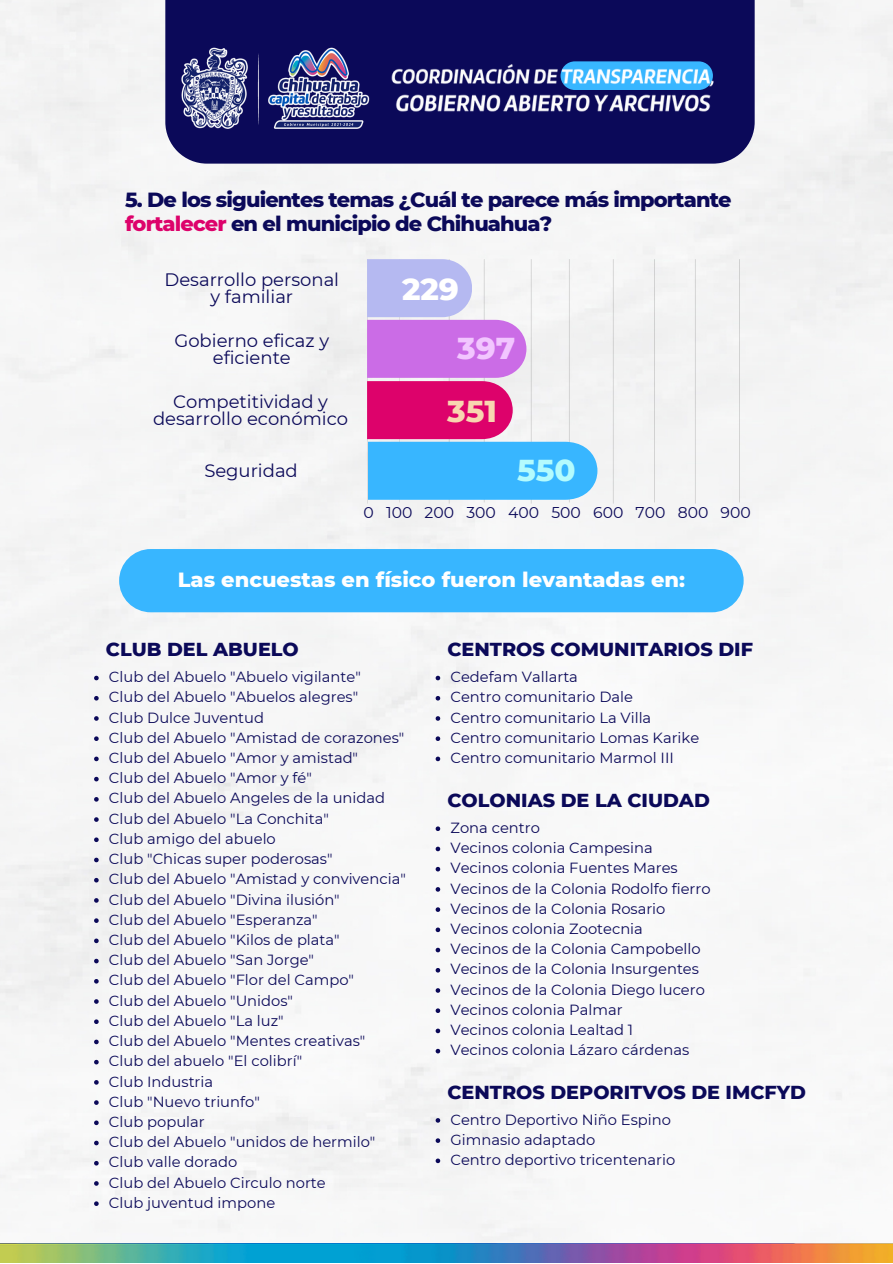
<style>
.page{position:relative;width:893px;height:1264px;background:#fff}
.page>*{position:absolute;margin:0;border:0;box-sizing:border-box;transform-origin:0 0}
.t1{font:800 30.9px "Montserrat";color:#f2c6ff}
.t2{font:800 30.9px "Montserrat";color:#b4fbfd}
.t3{font:800 30.9px "Montserrat";color:#f8d6b0}
.t4{font:800 30.9px "Montserrat";color:#fff}
.t5{font:800 21px "Montserrat";color:#fff}
.t6{font:800 20.85px/23.5px "Montserrat";letter-spacing:-.04em;color:#0b0959}
.t7{font:800 19.2px "Montserrat";color:#0b0959}
.t8{font:18px/17px "Montserrat";color:#0b0959;text-align:center}
.t9{font:15.6px "Montserrat";color:#0b0959}
.t10{font:14.7px/20.2px "Montserrat";color:#0b0959}
.s1{color:#dd026b}
</style>
<div class="page">
<div style="left:0;top:0;width:892px;height:1243px;background:#f6f6f6"></div>
<img style="left:0;top:1260px;width:892px;height:2px">
<img style="left:0;top:1243px;width:892px;height:17px">
<div style="left:165px;top:0;width:589px;height:164px;background:#0b0959"></div>
<img style="left:181px;top:48px;width:189px;height:81px">
<img style="left:391px;top:61px;width:323px;height:51px">
<div style="left:399px;top:259px;width:340px;height:243px;background:#f3f3f3"></div>
<svg style="left:367px;top:259px;width:230px;height:241px"></svg>
<div style="left:119px;top:549px;width:624px;height:63px;background:#38b6ff;border-radius:32px"></div>
<svg style="left:94px;top:675px;width:5px;height:5px"></svg>
<svg style="left:94px;top:696px;width:5px;height:4px"></svg>
<svg style="left:94px;top:716px;width:5px;height:4px"></svg>
<svg style="left:94px;top:736px;width:5px;height:5px"></svg>
<svg style="left:94px;top:756px;width:5px;height:5px"></svg>
<svg style="left:94px;top:776px;width:5px;height:5px"></svg>
<svg style="left:94px;top:797px;width:5px;height:4px"></svg>
<svg style="left:94px;top:817px;width:5px;height:4px"></svg>
<svg style="left:94px;top:837px;width:5px;height:5px"></svg>
<svg style="left:94px;top:857px;width:5px;height:5px"></svg>
<svg style="left:94px;top:877px;width:5px;height:5px"></svg>
<svg style="left:94px;top:898px;width:5px;height:4px"></svg>
<svg style="left:94px;top:918px;width:5px;height:4px"></svg>
<svg style="left:94px;top:938px;width:5px;height:5px"></svg>
<svg style="left:94px;top:958px;width:5px;height:5px"></svg>
<svg style="left:94px;top:979px;width:5px;height:4px"></svg>
<svg style="left:94px;top:999px;width:5px;height:4px"></svg>
<svg style="left:94px;top:1019px;width:5px;height:5px"></svg>
<svg style="left:94px;top:1039px;width:5px;height:5px"></svg>
<svg style="left:94px;top:1059px;width:5px;height:5px"></svg>
<svg style="left:94px;top:1080px;width:5px;height:4px"></svg>
<svg style="left:94px;top:1100px;width:5px;height:4px"></svg>
<svg style="left:94px;top:1120px;width:5px;height:5px"></svg>
<svg style="left:94px;top:1140px;width:5px;height:5px"></svg>
<svg style="left:94px;top:1160px;width:5px;height:5px"></svg>
<svg style="left:94px;top:1181px;width:5px;height:4px"></svg>
<svg style="left:94px;top:1201px;width:5px;height:4px"></svg>
<svg style="left:435px;top:675px;width:5px;height:5px"></svg>
<svg style="left:435px;top:696px;width:5px;height:4px"></svg>
<svg style="left:435px;top:716px;width:5px;height:4px"></svg>
<svg style="left:435px;top:736px;width:5px;height:5px"></svg>
<svg style="left:435px;top:756px;width:5px;height:5px"></svg>
<svg style="left:435px;top:826px;width:5px;height:5px"></svg>
<svg style="left:435px;top:846px;width:5px;height:5px"></svg>
<svg style="left:435px;top:866px;width:5px;height:5px"></svg>
<svg style="left:435px;top:887px;width:5px;height:4px"></svg>
<svg style="left:435px;top:907px;width:5px;height:4px"></svg>
<svg style="left:435px;top:927px;width:5px;height:5px"></svg>
<svg style="left:435px;top:947px;width:5px;height:5px"></svg>
<svg style="left:435px;top:967px;width:5px;height:5px"></svg>
<svg style="left:435px;top:988px;width:5px;height:4px"></svg>
<svg style="left:435px;top:1008px;width:5px;height:5px"></svg>
<svg style="left:435px;top:1028px;width:5px;height:5px"></svg>
<svg style="left:435px;top:1048px;width:5px;height:5px"></svg>
<svg style="left:435px;top:1118px;width:5px;height:4px"></svg>
<svg style="left:435px;top:1138px;width:5px;height:4px"></svg>
<svg style="left:435px;top:1158px;width:5px;height:5px"></svg>
<h3 class="t6" style="left:125px;top:188px;width:608px">5. De los siguientes temas ¿Cuál te parece más importante <span class="s1">fortalecer</span> en el municipio de Chihuahua?</h3>
<p class="t8" style="left:164px;top:271px;width:176px">Desarrollo personal y familiar</p>
<p class="t8" style="left:174px;top:331px;width:156px">Gobierno eficaz y eficiente</p>
<h1 class="t4" style="left:402px;top:270px;width:58px">229</h1>
<h1 class="t1" style="left:457px;top:329px;width:60px">397</h1>
<p class="t8" style="left:153px;top:393px;width:196px">Competitividad y desarrollo económico</p>
<h1 class="t3" style="left:447px;top:392px;width:51px">351</h1>
<p class="t8" style="left:204px;top:462px;width:95px">Seguridad</p>
<h1 class="t2" style="left:517px;top:451px;width:60px">550</h1>
<p class="t9" style="left:363px;top:503px;width:389px">0 100 200 300 400 500 600 700 800 900</p>
<h2 class="t5" style="left:178px;top:567px;width:508px">Las encuestas en físico fueron levantadas en:</h2>
<h3 class="t7" style="left:106px;top:637px;width:194px">CLUB DEL ABUELO</h3>
<p class="t10" style="left:109px;top:666px;width:298px">Club del Abuelo "Abuelo vigilante"<br>Club del Abuelo "Abuelos alegres"<br>Club Dulce Juventud<br>Club del Abuelo "Amistad de corazones"<br>Club del Abuelo "Amor y amistad"<br>Club del Abuelo "Amor y fé"<br>Club del Abuelo Angeles de la unidad<br>Club del Abuelo "La Conchita"<br>Club amigo del abuelo<br>Club "Chicas super poderosas"<br>Club del Abuelo "Amistad y convivencia"<br>Club del Abuelo "Divina ilusión"<br>Club del Abuelo "Esperanza"<br>Club del Abuelo "Kilos de plata"<br>Club del Abuelo "San Jorge"<br>Club del Abuelo "Flor del Campo"<br>Club del Abuelo "Unidos"<br>Club del Abuelo "La luz"<br>Club del Abuelo "Mentes creativas"<br>Club del abuelo "El colibrí"<br>Club Industria<br>Club "Nuevo triunfo"<br>Club popular<br>Club del Abuelo "unidos de hermilo"<br>Club valle dorado<br>Club del Abuelo Circulo norte<br>Club juventud impone</p>
<h3 class="t7" style="left:447px;top:637px;width:307px">CENTROS COMUNITARIOS DIF</h3>
<p class="t10" style="left:450px;top:666px;width:250px">Cedefam Vallarta<br>Centro comunitario Dale<br>Centro comunitario La Villa<br>Centro comunitario Lomas Karike<br>Centro comunitario Marmol III</p>
<h3 class="t7" style="left:447px;top:788px;width:264px">COLONIAS DE LA CIUDAD</h3>
<p class="t10" style="left:450px;top:817px;width:261px">Zona centro<br>Vecinos colonia Campesina<br>Vecinos colonia Fuentes Mares<br>Vecinos de la Colonia Rodolfo fierro<br>Vecinos de la Colonia Rosario<br>Vecinos colonia Zootecnia<br>Vecinos de la Colonia Campobello<br>Vecinos de la Colonia Insurgentes<br>Vecinos de la Colonia Diego lucero<br>Vecinos colonia Palmar<br>Vecinos colonia Lealtad 1<br>Vecinos colonia Lázaro cárdenas</p>
<h3 class="t7" style="left:447px;top:1080px;width:360px">CENTROS DEPORITVOS DE IMCFYD</h3>
<p class="t10" style="left:450px;top:1109px;width:226px">Centro Deportivo Niño Espino<br>Gimnasio adaptado<br>Centro deportivo tricentenario</p>
</div>
